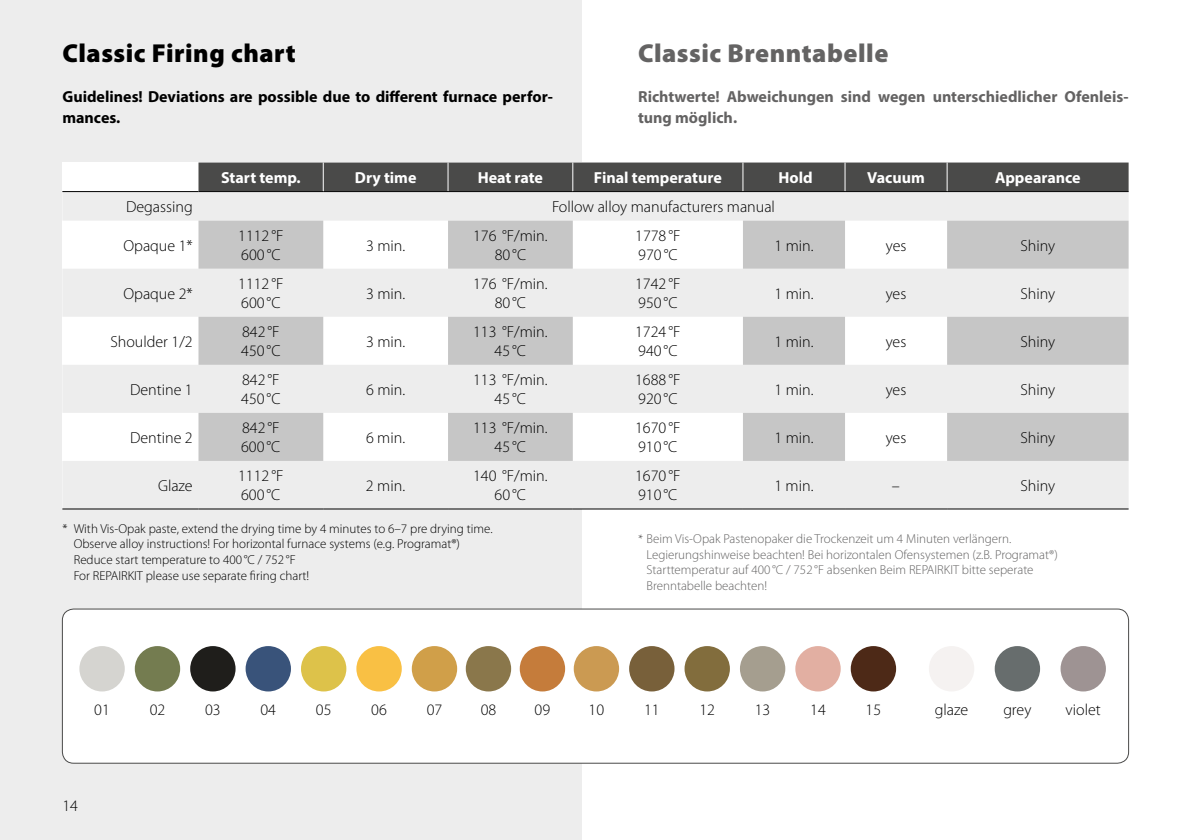
<style>
.page{position:relative;width:1191px;height:840px;background:#fff}
.page>*{position:absolute;margin:0;border:0;box-sizing:border-box;transform-origin:0 0}
.t1{font:900 26px "Myriad Pro";letter-spacing:.02em;color:#646363}
.t2{font:900 26px "Myriad Pro";letter-spacing:.02em;color:#000}
.t3{font:300 16px/19px "Myriad Pro";color:#000}
.t4{font:700 16px/20px "Myriad Pro";color:#646363}
.t5{font:700 16px/20px "Myriad Pro";color:#000}
.t6{font:700 16px "Myriad Pro";color:#fff}
.t7{font:300 13px/15.6px "Myriad Pro";color:#646363}
.t8{font:300 13px/15.6px "Myriad Pro";color:#000}
.s1{font-family:"Minion Pro";font-weight:400}
</style>
<div class="page">
<div style="left:0;top:0;width:581px;height:839px;background:#ededed"></div>
<div style="left:62px;top:608px;width:1066px;height:154px;background:#fff;border-radius:11px"></div>
<div style="left:62px;top:608px;width:1066px;height:155px;border:1px solid #4a4a49;border-radius:11px"></div>
<div style="left:62px;top:162px;width:136px;height:29px;background:#fff"></div>
<svg style="left:62px;top:192px;width:1066px;height:316px"></svg>
<svg style="left:198px;top:220px;width:930px;height:240px"></svg>
<div style="left:198px;top:162px;width:930px;height:29px;background:#4a4a49"></div>
<hr style="left:62px;top:508px;width:136px;height:1px;background:#000">
<hr style="left:198px;top:508px;width:125px;height:1px;background:#000">
<hr style="left:323px;top:508px;width:125px;height:1px;background:#000">
<hr style="left:448px;top:508px;width:125px;height:1px;background:#000">
<hr style="left:573px;top:508px;width:170px;height:1px;background:#000">
<hr style="left:743px;top:508px;width:102px;height:1px;background:#000">
<hr style="left:845px;top:508px;width:102px;height:1px;background:#000">
<hr style="left:947px;top:508px;width:181px;height:1px;background:#000">
<hr style="left:62px;top:191px;width:136px;height:1px;background:#000">
<hr style="left:198px;top:191px;width:125px;height:1px;background:#000">
<hr style="left:323px;top:191px;width:125px;height:1px;background:#000">
<hr style="left:448px;top:191px;width:125px;height:1px;background:#000">
<hr style="left:573px;top:191px;width:170px;height:1px;background:#000">
<hr style="left:743px;top:191px;width:102px;height:1px;background:#000">
<hr style="left:845px;top:191px;width:102px;height:1px;background:#000">
<hr style="left:947px;top:191px;width:181px;height:1px;background:#000">
<div style="left:79px;top:645px;width:46px;height:46px;background:#d5d4d0;border-radius:50%"></div>
<div style="left:301px;top:645px;width:45px;height:46px;background:#ddc24a;border-radius:50%"></div>
<div style="left:629px;top:645px;width:45px;height:46px;background:#78603a;border-radius:50%"></div>
<div style="left:850px;top:645px;width:46px;height:46px;background:#4d2917;border-radius:50%"></div>
<div style="left:190px;top:645px;width:45px;height:46px;background:#1f1e1b;border-radius:50%"></div>
<div style="left:520px;top:645px;width:45px;height:46px;background:#c57c3b;border-radius:50%"></div>
<div style="left:412px;top:645px;width:45px;height:46px;background:#d09f49;border-radius:50%"></div>
<div style="left:740px;top:645px;width:45px;height:46px;background:#a59e8f;border-radius:50%"></div>
<div style="left:135px;top:645px;width:45px;height:46px;background:#747c50;border-radius:50%"></div>
<div style="left:356px;top:645px;width:46px;height:46px;background:#f9c044;border-radius:50%"></div>
<div style="left:684px;top:645px;width:46px;height:46px;background:#826d3d;border-radius:50%"></div>
<div style="left:246px;top:645px;width:45px;height:46px;background:#39537a;border-radius:50%"></div>
<div style="left:574px;top:645px;width:45px;height:46px;background:#cb9a52;border-radius:50%"></div>
<div style="left:466px;top:645px;width:45px;height:46px;background:#8a774b;border-radius:50%"></div>
<div style="left:795px;top:645px;width:45px;height:46px;background:#e2afa2;border-radius:50%"></div>
<div style="left:994px;top:645px;width:46px;height:46px;background:#676d6d;border-radius:50%"></div>
<div style="left:929px;top:645px;width:45px;height:46px;background:#f5f2f1;border-radius:50%"></div>
<div style="left:1060px;top:645px;width:46px;height:46px;background:#9e9393;border-radius:50%"></div>
<h1 class="t2" style="left:62px;top:39px;width:235px">Classic Firing chart</h1>
<p class="t5" style="left:62px;top:86px;width:492px">Guidelines! Deviations are possible due to different furnace perfor&shy;mances.</p>
<h1 class="t1" style="left:638px;top:39px;width:252px">Classic Brenntabelle</h1>
<p class="t4" style="left:638px;top:86px;width:492px">Richtwerte! Abweichungen sind wegen unterschiedlicher Ofenleis&shy;tung möglich.</p>
<p class="t6" style="left:221px;top:167px;width:81px">Start temp.</p>
<p class="t6" style="left:355px;top:167px;width:63px">Dry time</p>
<p class="t6" style="left:478px;top:167px;width:67px">Heat rate</p>
<p class="t6" style="left:594px;top:167px;width:129px">Final temperature</p>
<p class="t6" style="left:778px;top:167px;width:36px">Hold</p>
<p class="t6" style="left:867px;top:167px;width:59px">Vacuum</p>
<p class="t6" style="left:995px;top:167px;width:87px">Appearance</p>
<p class="t3" style="left:126px;top:197px;width:68px">Degassing</p>
<p class="t3" style="left:552px;top:197px;width:224px">Follow alloy manufacturers manual</p>
<p class="t3" style="left:123px;top:236px;width:71px">Opaque 1*</p>
<p class="t3" style="left:238px;top:226px;width:47px">1112 °F<br>600 °C</p>
<p class="t3" style="left:366px;top:236px;width:41px">3 min.</p>
<p class="t3" style="left:473px;top:226px;width:76px;text-align:center">176 °F/min.<br>80 °C</p>
<p class="t3" style="left:635px;top:226px;width:47px">1778 °F<br>970 °C</p>
<p class="t3" style="left:774px;top:236px;width:41px">1 min.</p>
<p class="t3" style="left:885px;top:236px;width:22px">yes</p>
<p class="t3" style="left:1020px;top:236px;width:36px">Shiny</p>
<p class="t3" style="left:123px;top:284px;width:71px">Opaque 2*</p>
<p class="t3" style="left:238px;top:274px;width:47px">1112 °F<br>600 °C</p>
<p class="t3" style="left:366px;top:284px;width:41px">3 min.</p>
<p class="t3" style="left:473px;top:274px;width:76px;text-align:center">176 °F/min.<br>80 °C</p>
<p class="t3" style="left:635px;top:274px;width:47px">1742 °F<br>950 °C</p>
<p class="t3" style="left:774px;top:284px;width:41px">1 min.</p>
<p class="t3" style="left:885px;top:284px;width:22px">yes</p>
<p class="t3" style="left:1020px;top:284px;width:36px">Shiny</p>
<p class="t3" style="left:110px;top:332px;width:84px">Shoulder 1/2</p>
<p class="t3" style="left:241px;top:322px;width:41px">842 °F<br>450 °C</p>
<p class="t3" style="left:366px;top:332px;width:41px">3 min.</p>
<p class="t3" style="left:473px;top:322px;width:76px;text-align:center">113 °F/min.<br>45 °C</p>
<p class="t3" style="left:635px;top:322px;width:47px">1724 °F<br>940 °C</p>
<p class="t3" style="left:774px;top:332px;width:41px">1 min.</p>
<p class="t3" style="left:885px;top:332px;width:22px">yes</p>
<p class="t3" style="left:1020px;top:332px;width:36px">Shiny</p>
<p class="t3" style="left:130px;top:380px;width:64px">Dentine 1</p>
<p class="t3" style="left:241px;top:370px;width:41px">842 °F<br>450 °C</p>
<p class="t3" style="left:366px;top:380px;width:41px">6 min.</p>
<p class="t3" style="left:473px;top:370px;width:76px;text-align:center">113 °F/min.<br>45 °C</p>
<p class="t3" style="left:635px;top:370px;width:47px">1688 °F<br>920 °C</p>
<p class="t3" style="left:774px;top:380px;width:41px">1 min.</p>
<p class="t3" style="left:885px;top:380px;width:22px">yes</p>
<p class="t3" style="left:1020px;top:380px;width:36px">Shiny</p>
<p class="t3" style="left:130px;top:428px;width:64px">Dentine 2</p>
<p class="t3" style="left:241px;top:418px;width:41px">842 °F<br>600 °C</p>
<p class="t3" style="left:366px;top:428px;width:41px">6 min.</p>
<p class="t3" style="left:473px;top:418px;width:76px;text-align:center">113 °F/min.<br>45 °C</p>
<p class="t3" style="left:635px;top:418px;width:47px">1670 °F<br>910 °C</p>
<p class="t3" style="left:774px;top:428px;width:41px">1 min.</p>
<p class="t3" style="left:885px;top:428px;width:22px">yes</p>
<p class="t3" style="left:1020px;top:428px;width:36px">Shiny</p>
<p class="t3" style="left:158px;top:476px;width:36px">Glaze</p>
<p class="t3" style="left:238px;top:466px;width:47px">1112 °F<br>600 °C</p>
<p class="t3" style="left:366px;top:476px;width:41px">2 min.</p>
<p class="t3" style="left:473px;top:466px;width:76px;text-align:center">140 °F/min.<br>60 °C</p>
<p class="t3" style="left:635px;top:466px;width:47px">1670 °F<br>910 °C</p>
<p class="t3" style="left:774px;top:476px;width:41px">1 min.</p>
<p class="t3" style="left:892px;top:476px;width:9px">–</p>
<p class="t3" style="left:1020px;top:476px;width:36px">Shiny</p>
<p class="t7" style="left:646px;top:530px;width:413px;text-indent:-9px"><span class="s1">*</span> Beim Vis-Opak Pastenopaker die Trockenzeit um 4 Minuten verlängern.<br>Legierungshinweise beachten! Bei horizontalen Ofensystemen (z.B. Programat®)<br>Starttemperatur auf 400 °C / 752 °F absenken Beim REPAIRKIT bitte seperate Brenntabelle beachten!</p>
<p class="t8" style="left:74px;top:520px;width:420px;text-indent:-11px">* With Vis-Opak paste, extend the drying time by 4 minutes to 6–7 pre drying time.<br>Observe alloy instructions! For horizontal furnace systems (e.g. Programat®)<br>Reduce start temperature to 400 °C / 752 °F<br>For REPAIRKIT please use separate firing chart!</p>
<p class="t3" style="left:94px;top:700px;width:17px">01</p>
<p class="t3" style="left:150px;top:700px;width:17px">02</p>
<p class="t3" style="left:205px;top:700px;width:17px">03</p>
<p class="t3" style="left:260px;top:700px;width:17px">04</p>
<p class="t3" style="left:316px;top:700px;width:17px">05</p>
<p class="t3" style="left:371px;top:700px;width:17px">06</p>
<p class="t3" style="left:427px;top:700px;width:17px">07</p>
<p class="t3" style="left:480px;top:700px;width:17px">08</p>
<p class="t3" style="left:534px;top:700px;width:17px">09</p>
<p class="t3" style="left:588px;top:700px;width:17px">10</p>
<p class="t3" style="left:644px;top:700px;width:17px">11</p>
<p class="t3" style="left:699px;top:700px;width:17px">12</p>
<p class="t3" style="left:755px;top:700px;width:17px">13</p>
<p class="t3" style="left:810px;top:700px;width:17px">14</p>
<p class="t3" style="left:865px;top:700px;width:17px">15</p>
<p class="t3" style="left:935px;top:700px;width:35px">glaze</p>
<p class="t3" style="left:1003px;top:700px;width:29px">grey</p>
<p class="t3" style="left:1065px;top:700px;width:37px">violet</p>
<p class="t3" style="left:62px;top:796px;width:17px">14</p>
</div>
